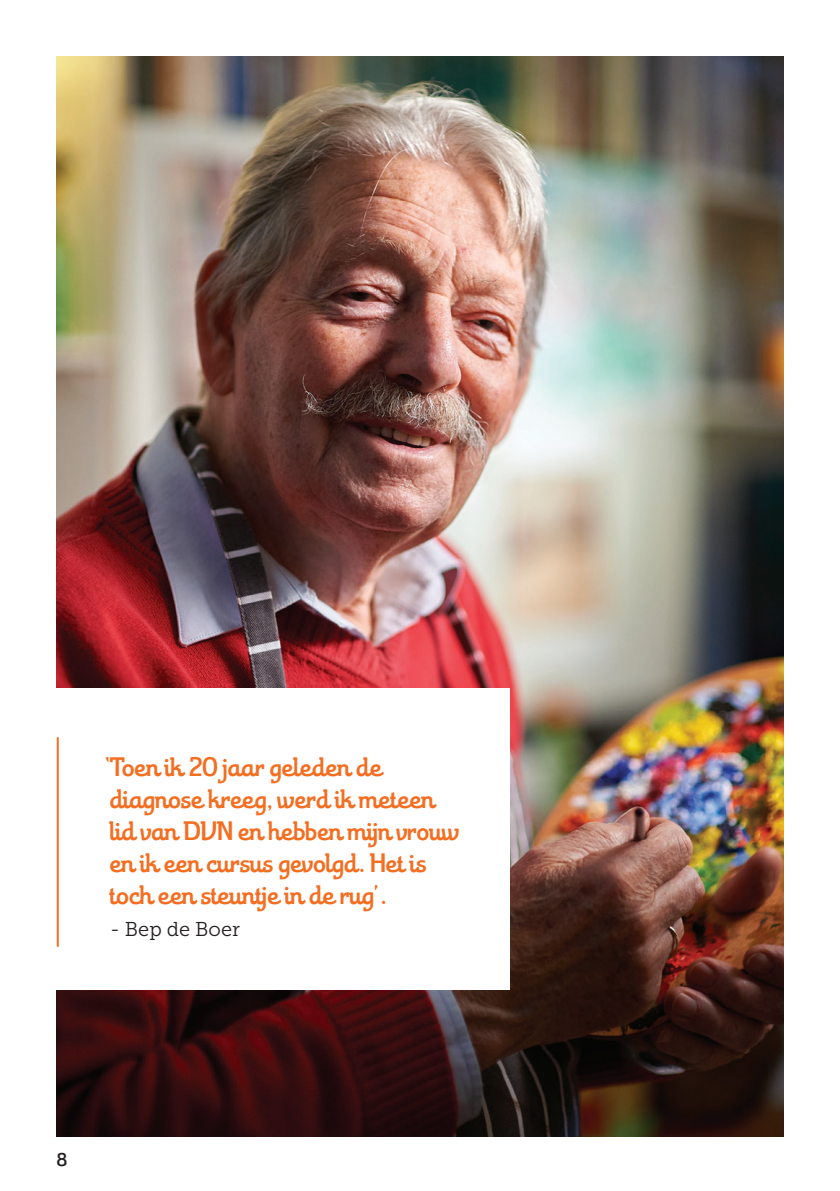
<style>
.page{position:relative;width:840px;height:1191px;background:#fff}
.page>*{position:absolute;margin:0;border:0;box-sizing:border-box;transform-origin:0 0}
.t1{font:26px/32px "Theorem W00";color:#f36e21}
.t2{font:20px "Museo Slab 300";color:#231f20}
.t3{font:18px "Theorem W00";color:#231f20}
</style>
<div class="page">
<img style="left:57px;top:57px;width:725px;height:1079px">
<div style="left:0;top:688px;width:509px;height:301px;background:#fff"></div>
<hr style="left:57px;top:737px;width:2px;height:209px;background:#f36e21">
<p class="t1" style="left:105px;top:751px;width:356px">‘Toen ik 20 jaar geleden de diagnose kreeg, werd ik meteen lid van DVN en hebben mijn vrouw en ik een cursus gevolgd. Het is toch een steuntje in de rug’.</p>
<p class="t2" style="left:110px;top:918px;width:131px">- Bep de Boer</p>
<p class="t3" style="left:57px;top:1149px;width:12px">8</p>
</div>
